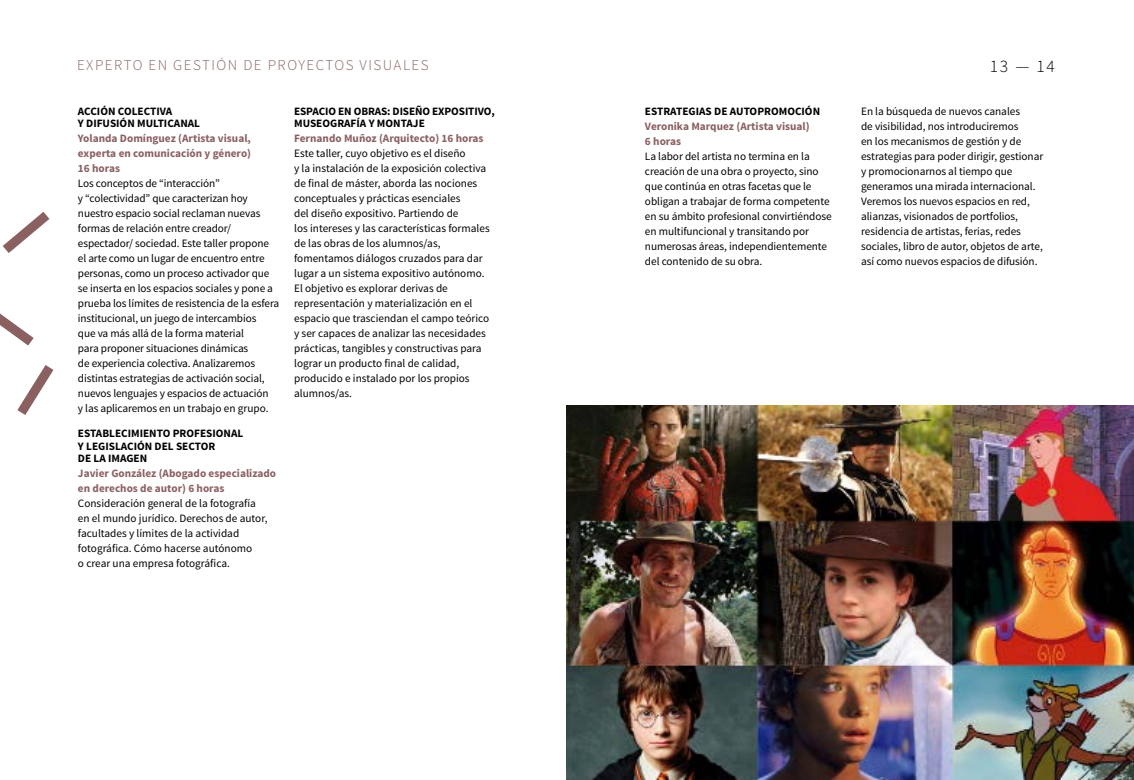
<style>
.page{position:relative;width:1134px;height:780px;background:#fff}
.page>*{position:absolute;margin:0;border:0;box-sizing:border-box;transform-origin:0 0}
.t1{font:300 17.5px "Source Sans Pro";color:#000}
.t2{font:300 15px "Source Sans Pro";letter-spacing:.1em;color:#8b6061}
.t3{font:11.25px/15px "Source Sans Pro";letter-spacing:-.005em;color:#000}
.t4{font:700 11.25px/15px "Source Sans Pro";color:#8b6061}
.t5{font:700 11.25px/12.5px "Source Sans Pro";color:#000}
</style>
<div class="page">
<svg style="left:3px;top:212px;width:46px;height:41px"></svg>
<svg style="left:0;top:313px;width:34px;height:32px"></svg>
<svg style="left:17px;top:365px;width:36px;height:50px"></svg>
<img style="left:567px;top:405px;width:567px;height:375px">
<h2 class="t2" style="left:77px;top:56px;width:353px">EXPERTO EN GESTIÓN DE PROYECTOS VISUALES</h2>
<p class="t5" style="left:294px;top:105px;width:202px">ESPACIO EN OBRAS: DISEÑO EXPOSITIVO,<br>MUSEOGRAFÍA Y MONTAJE</p>
<p class="t4" style="left:294px;top:131px;width:191px">Fernando Muñoz (Arquitecto) 16 horas</p>
<p class="t3" style="left:294px;top:146px;width:197px">Este taller, cuyo objetivo es el diseño<br>y la instalación de la exposición colectiva de final de máster, aborda las nociones conceptuales y prácticas esenciales<br>del diseño expositivo. Partiendo de<br>los intereses y las características formales de las obras de los alumnos/as, fomentamos diálogos cruzados para dar lugar a un sistema expositivo autónomo.<br>El objetivo es explorar derivas de representación y materialización en el espacio que trasciendan el campo teórico y ser capaces de analizar las necesidades prácticas, tangibles y constructivas para lograr un producto final de calidad, producido e instalado por los propios alumnos/as.</p>
<p class="t5" style="left:78px;top:105px;width:124px">ACCIÓN COLECTIVA<br>Y DIFUSIÓN MULTICANAL</p>
<p class="t4" style="left:78px;top:131px;width:175px;text-align:justify">Yolanda Domínguez (Artista visual, experta en comunicación y género)<br>16 horas</p>
<p class="t3" style="left:78px;top:176px;width:203px">Los conceptos de “interacción”<br>y “colectividad” que caracterizan hoy nuestro espacio social reclaman nuevas formas de relación entre creador/ espectador/ sociedad. Este taller propone el arte como un lugar de encuentro entre personas, como un proceso activador que se inserta en los espacios sociales y pone a prueba los límites de resistencia de la esfera institucional, un juego de intercambios<br>que va más allá de la forma material<br>para proponer situaciones dinámicas<br>de experiencia colectiva. Analizaremos distintas estrategias de activación social, nuevos lenguajes y espacios de actuación<br>y las aplicaremos en un trabajo en grupo.</p>
<p class="t5" style="left:78px;top:428px;width:167px">ESTABLECIMIENTO PROFESIONAL<br>Y LEGISLACIÓN DEL SECTOR<br>DE LA IMAGEN</p>
<p class="t4" style="left:78px;top:466px;width:200px">Javier González (Abogado especializado en derechos de autor) 6 horas</p>
<p class="t3" style="left:78px;top:496px;width:191px">Consideración general de la fotografía en el mundo jurídico. Derechos de autor, facultades y límites de la actividad fotográfica. Cómo hacerse autónomo<br>o crear una empresa fotográfica.</p>
<p class="t5" style="left:645px;top:105px;width:177px">ESTRATEGIAS DE AUTOPROMOCIÓN</p>
<p class="t4" style="left:645px;top:119px;width:166px">Veronika Marquez (Artista visual)<br>6 horas</p>
<p class="t3" style="left:645px;top:149px;width:188px">La labor del artista no termina en la creación de una obra o proyecto, sino que continúa en otras facetas que le obligan a trabajar de forma competente en su ámbito profesional convirtiéndose en multifuncional y transitando por numerosas áreas, independientemente del contenido de su obra.</p>
<h1 class="t1" style="left:990px;top:55px;width:66px">13 — 14</h1>
<p class="t3" style="left:861px;top:104px;width:184px">En la búsqueda de nuevos canales<br>de visibilidad, nos introduciremos<br>en los mecanismos de gestión y de estrategias para poder dirigir, gestionar y promocionarnos al tiempo que generamos una mirada internacional.<br>Veremos los nuevos espacios en red, alianzas, visionados de portfolios, residencia de artistas, ferias, redes sociales, libro de autor, objetos de arte, así como nuevos espacios de difusión.</p>
</div>
